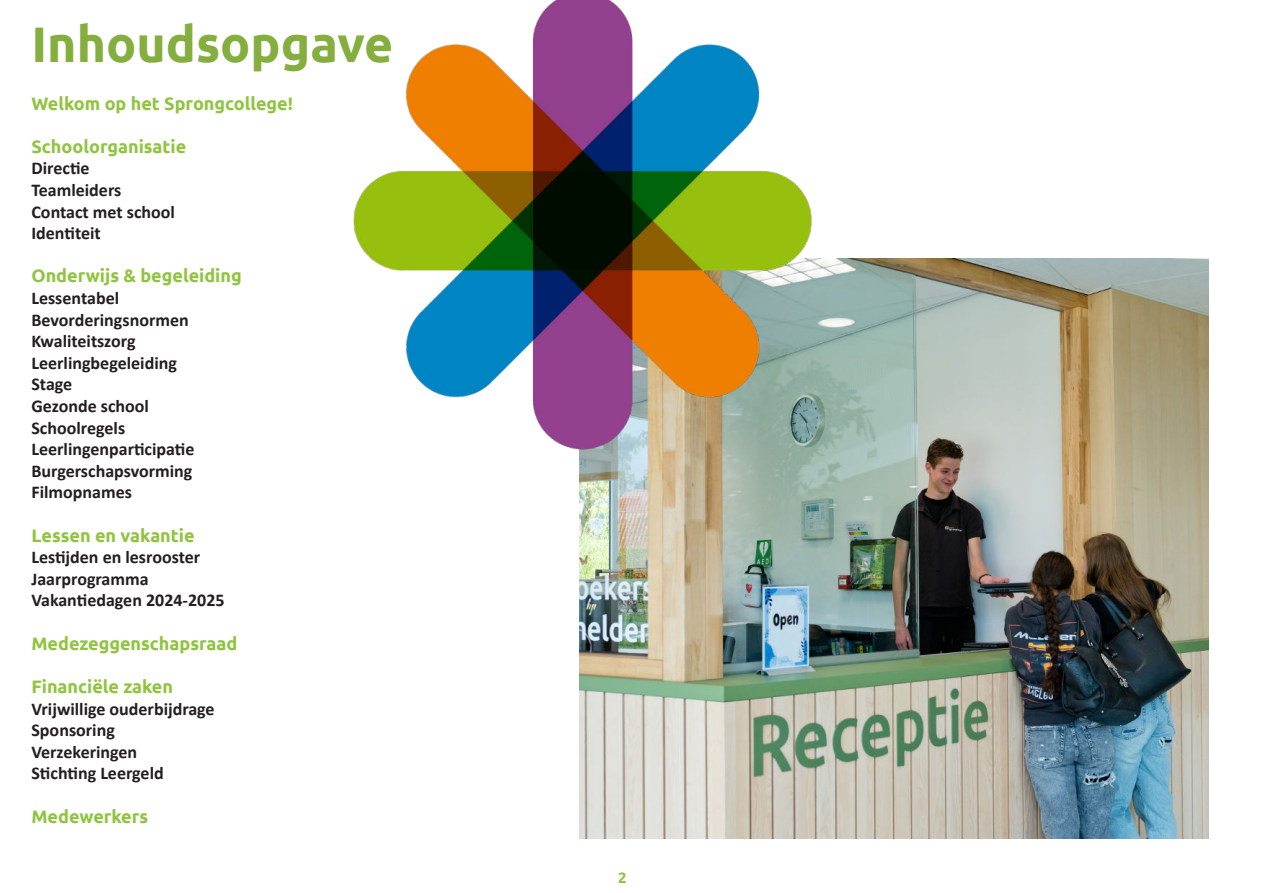
<style>
.page{position:relative;width:1263px;height:893px;background:#fff}
.page>*{position:absolute;margin:0;border:0;box-sizing:border-box;transform-origin:0 0}
.t1{font:700 49.95px "Ubuntu";color:#84af3f}
.t2{font:700 18px/21.6px "Calibri";color:#231f20}
.t3{font:700 18px "Ubuntu";color:#8fc43e}
.t4{font:700 15px "Ubuntu";color:#8fc43e}
.s1{color:#fff}
</style>
<div class="page">
<img style="left:580px;top:259px;width:629px;height:580px">
<img style="left:353px;top:0;width:460px;height:451px">
<h1 class="t1" style="left:31px;top:23px;width:363px">Inhoudsopgave</h1>
<p class="t3" style="left:31px;top:96px;width:263px">Welkom op het Sprongcollege!</p>
<p class="t3" style="left:31px;top:139px;width:156px">Schoolorganisatie</p>
<p class="t2" style="left:31px;top:157px;width:171px">Directie<br>Teamleiders<br>Contact met school <span class="s1">ve<br></span>Identiteit</p>
<p class="t3" style="left:31px;top:268px;width:212px">Onderwijs &amp; begeleiding</p>
<p class="t2" style="left:31px;top:288px;width:165px">Lessentabel<br>Bevorderingsnormen<br>Kwaliteitszorg<br>Leerlingbegeleiding<br>Stage<br>Gezonde school<br>Schoolregels<br>Leerlingenparticipatie<br>Burgerschapsvorming<br>Filmopnames</p>
<p class="t3" style="left:31px;top:528px;width:165px">Lessen en vakantie</p>
<p class="t2" style="left:31px;top:546px;width:195px">Lestijden en lesrooster<br>Jaarprogramma<br>Vakantiedagen 2024-2025</p>
<p class="t3" style="left:31px;top:636px;width:207px">Medezeggenschapsraad</p>
<p class="t3" style="left:31px;top:679px;width:143px">Financiële zaken</p>
<p class="t2" style="left:31px;top:697px;width:185px">Vrijwillige ouderbijdrage<br>Sponsoring<br>Verzekeringen<br>Stichting Leergeld</p>
<p class="t3" style="left:31px;top:808px;width:118px">Medewerkers</p>
<p class="t4" style="left:618px;top:871px;width:10px">2</p>
</div>
